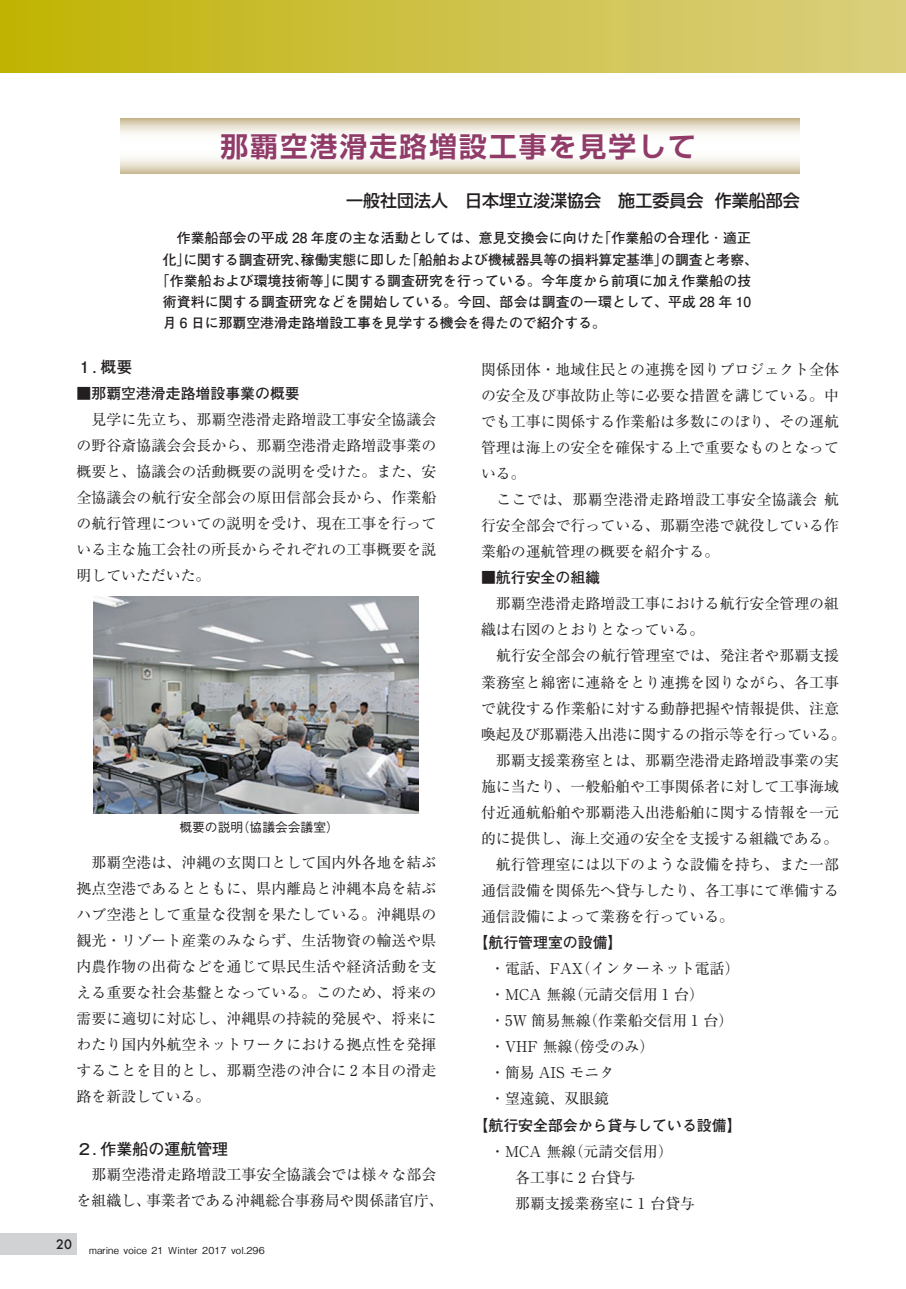
<style>
.page{position:relative;width:906px;height:1289px;background:#fff}
.page>*{position:absolute;margin:0;border:0;box-sizing:border-box;transform-origin:0 0}
.t1{font:700 27.6px "Shin Go Pro De";letter-spacing:.08em;color:#913b69}
.t2{font:500 16.95px "Shin Go Pro";color:#231f20}
.t3{font:700 15.9px "Futo Go B101 Pro";color:#231f20}
.t4{font:14.85px/26.1px "Ryumin Pro";color:#231f20}
.t5{font:700 14.85px "Futo Go B101 Pro";color:#231f20}
.t6{font:700 13.8px "Futo Go B101 Pro";letter-spacing:.015em;color:#231f20}
.t7{font:500 12.75px "Gothic BBB Pro";color:#231f20}
.t8{font:500 12.75px "Futura";color:#231f20}
.t9{font:500 9.6px "Gothic BBB Pro";letter-spacing:.01em;color:#231f20}
</style>
<div class="page">
<div style="left:0;top:1233px;width:77px;height:21px;background:#d1d2d4"></div>
<svg style="left:121px;top:118px;width:678px;height:55px"></svg>
<div style="left:0;top:0;width:906px;height:72px;background:linear-gradient(to right,#c0b407,#dbcf83)"></div>
<img style="left:93px;top:597px;width:326px;height:217px">
<h1 class="t1" style="left:220px;top:124px;width:477px">那覇空港滑走路増設工事を見学して</h1>
<p class="t2" style="left:346px;top:186px;width:455px">一般社団法人　日本埋立浚渫協会　施工委員会 作業船部会</p>
<p class="t6" style="left:163px;top:227px;width:590px">　作業船部会の平成 28 年度の主な活動としては、意見交換会に向けた「作業船の合理化･適正</p>
<p class="t6" style="left:163px;top:248px;width:597px">化」に関する調査研究、稼働実態に即した「船舶および機械器具等の損料算定基準」の調査と考察、</p>
<p class="t6" style="left:156px;top:269px;width:597px">「作業船および環境技術等」に関する調査研究を行っている。今年度から前項に加え作業船の技</p>
<p class="t6" style="left:163px;top:291px;width:590px">術資料に関する調査研究などを開始している。今回、部会は調査の一環として、平成 28 年 10</p>
<p class="t6" style="left:163px;top:312px;width:444px">月 6 日に那覇空港滑走路増設工事を見学する機会を得たので紹介する。</p>
<p class="t3" style="left:77px;top:354px;width:57px">１. 概要</p>
<p class="t5" style="left:77px;top:381px;width:225px">■那覇空港滑走路増設事業の概要</p>
<p class="t4" style="left:77px;top:405px;width:361px;text-align:justify">　見学に先立ち、那覇空港滑走路増設工事安全協議会の野谷斎協議会会長から、那覇空港滑走路増設事業の概要と、協議会の活動概要の説明を受けた。また、安全協議会の航行安全部会の原田信部会長から、作業船の航行管理についての説明を受け、現在工事を行っている主な施工会社の所長からそれぞれの工事概要を説明していただいた。</p>
<p class="t7" style="left:179px;top:817px;width:161px">概要の説明（協議会会議室）</p>
<p class="t4" style="left:77px;top:847px;width:361px;text-align:justify">　那覇空港は、沖縄の玄関口として国内外各地を結ぶ拠点空港であるとともに、県内離島と沖縄本島を結ぶハブ空港として重量な役割を果たしている。沖縄県の観光・リゾート産業のみならず、生活物資の輸送や県内農作物の出荷などを通じて県民生活や経済活動を支える重要な社会基盤となっている。このため、将来の需要に適切に対応し、沖縄県の持続的発展や、将来にわたり国内外航空ネットワークにおける拠点性を発揮することを目的とし、那覇空港の沖合に 2 本目の滑走路を新設している。</p>
<p class="t3" style="left:77px;top:1136px;width:153px">２. 作業船の運航管理</p>
<p class="t4" style="left:77px;top:1160px;width:369px">　那覇空港滑走路増設工事安全協議会では様々な部会を組織し、事業者である沖縄総合事務局や関係諸官庁、</p>
<p class="t8" style="left:56px;top:1235px;width:17px">20</p>
<p class="t9" style="left:89px;top:1242px;width:177px">marine voice 21 Winter 2017 vol.296</p>
<p class="t4" style="left:481px;top:355px;width:359px">関係団体・地域住民との連携を図りプロジェクト全体の安全及び事故防止等に必要な措置を講じている。中でも工事に関係する作業船は多数にのぼり、その運航管理は海上の安全を確保する上で重要なものとなっている。<br>　ここでは、那覇空港滑走路増設工事安全協議会 航行安全部会で行っている、那覇空港で就役している作業船の運航管理の概要を紹介する。</p>
<p class="t5" style="left:481px;top:566px;width:121px">■航行安全の組織</p>
<p class="t4" style="left:481px;top:589px;width:366px">　那覇空港滑走路増設工事における航行安全管理の組織は右図のとおりとなっている。<br>　航行安全部会の航行管理室では、発注者や那覇支援業務室と綿密に連絡をとり連携を図りながら、各工事で就役する作業船に対する動静把握や情報提供、注意喚起及び那覇港入出港に関するの指示等を行っている。　那覇支援業務室とは、那覇空港滑走路増設事業の実施に当たり、一般船舶や工事関係者に対して工事海域付近通航船舶や那覇港入出港船舶に関する情報を一元的に提供し、海上交通の安全を支援する組織である。　航行管理室には以下のような設備を持ち、また一部通信設備を関係先へ貸与したり、各工事にて準備する通信設備によって業務を行っている。</p>
<p class="t5" style="left:473px;top:930px;width:150px">【航行管理室の設備】</p>
<p class="t4" style="left:490px;top:954px;width:251px">・電話、FAX（インターネット電話）・MCA 無線（元請交信用 1 台）・5W 簡易無線（作業船交信用 1 台）・VHF 無線（傍受のみ）<br>・簡易 AIS モニタ<br>・望遠鏡、双眼鏡</p>
<p class="t5" style="left:473px;top:1112px;width:269px">【航行安全部会から貸与している設備】</p>
<p class="t4" style="left:515px;top:1136px;width:181px;text-indent:-25px">・MCA 無線（元請交信用）<br>各工事に 2 台貸与<br>那覇支援業務室に 1 台貸与</p>
</div>
